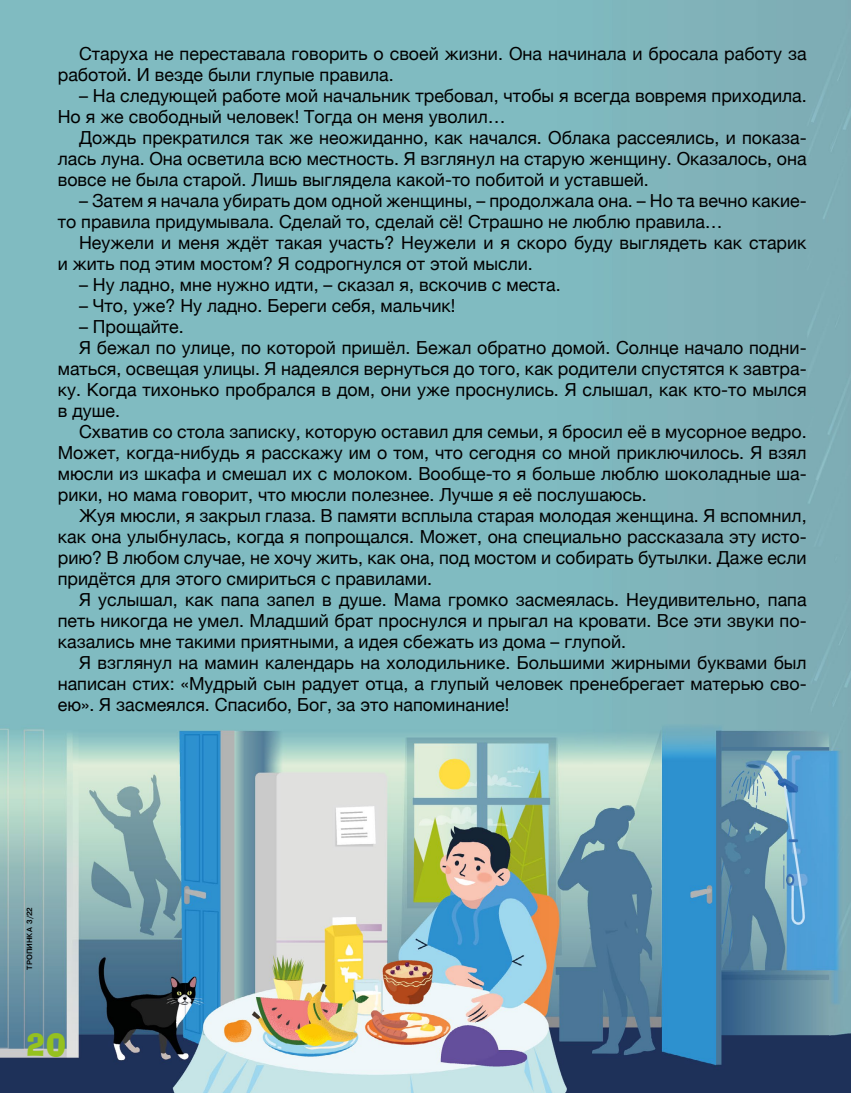
<style>
.page{position:relative;width:851px;height:1093px;background:#fff}
.page>*{position:absolute;margin:0;border:0;box-sizing:border-box;transform-origin:0 0}
.t1{font:30px "Ad Lib BT";color:#95c11f}
.t2{font:18px/21px "Helvetica Neue";color:#000}
.t3{font:500 7.5px "Pragmatica";color:#000}
</style>
<div class="page">
<img style="left:0;top:0;width:850px;height:1093px">
<p class="t2" style="left:58px;top:44px;width:750px;text-indent:21px">Старуха не переставала говорить о своей жизни. Она начинала и бросала работу за работой. И везде были глупые правила.</p>
<p class="t2" style="left:58px;top:86px;width:750px;text-indent:21px">– На следующей работе мой начальник требовал, чтобы я всегда вовремя приходила.<br>Но я же свободный человек! Тогда он меня уволил…</p>
<p class="t2" style="left:58px;top:128px;width:750px;text-align:justify;text-indent:21px">Дождь прекратился так же неожиданно, как начался. Облака рассеялись, и показа&shy;лась луна. Она осветила всю местность. Я взглянул на старую женщину. Оказалось, она вовсе не была старой. Лишь выглядела какой-то побитой и уставшей.</p>
<p class="t2" style="left:58px;top:191px;width:750px;text-indent:21px">– Затем я начала убирать дом одной женщины, – продолжала она. – Но та вечно какие&shy;то правила придумывала. Сделай то, сделай сё! Страшно не люблю правила…</p>
<p class="t2" style="left:58px;top:233px;width:750px;text-indent:21px">Неужели и меня ждёт такая участь? Неужели и я скоро буду выглядеть как старик и жить под этим мостом? Я содрогнулся от этой мысли.</p>
<p class="t2" style="left:79px;top:275px;width:483px">– Ну ладно, мне нужно идти, – сказал я, вскочив с места.</p>
<p class="t2" style="left:79px;top:296px;width:378px">– Что, уже? Ну ладно. Береги себя, мальчик!</p>
<p class="t2" style="left:79px;top:317px;width:106px">– Прощайте.</p>
<p class="t2" style="left:79px;top:338px;width:729px">Я бежал по улице, по которой пришёл. Бежал обратно домой. Солнце начало подни-</p>
<p class="t2" style="left:58px;top:359px;width:750px">маться, освещая улицы. Я надеялся вернуться до того, как родители спустятся к завтра-</p>
<p class="t2" style="left:58px;top:380px;width:750px">ку. Когда тихонько пробрался в дом, они уже проснулись. Я слышал, как кто-то мылся</p>
<p class="t2" style="left:58px;top:401px;width:64px">в душе.</p>
<p class="t2" style="left:79px;top:422px;width:729px">Схватив со стола записку, которую оставил для семьи, я бросил её в мусорное ведро.</p>
<p class="t2" style="left:58px;top:443px;width:750px">Может, когда-нибудь я расскажу им о том, что сегодня со мной приключилось. Я взял</p>
<p class="t2" style="left:58px;top:464px;width:750px">мюсли из шкафа и смешал их с молоком. Вообще-то я больше люблю шоколадные ша-</p>
<p class="t2" style="left:58px;top:485px;width:590px">рики, но мама говорит, что мюсли полезнее. Лучше я её послушаюсь.</p>
<p class="t2" style="left:79px;top:506px;width:729px">Жуя мюсли, я закрыл глаза. В памяти всплыла старая молодая женщина. Я вспомнил,</p>
<p class="t2" style="left:58px;top:527px;width:750px">как она улыбнулась, когда я попрощался. Может, она специально рассказала эту исто-</p>
<p class="t2" style="left:58px;top:548px;width:750px">рию? В любом случае, не хочу жить, как она, под мостом и собирать бутылки. Даже если</p>
<p class="t2" style="left:58px;top:569px;width:376px">придётся для этого смириться с правилами.</p>
<p class="t2" style="left:79px;top:590px;width:729px">Я услышал, как папа запел в душе. Мама громко засмеялась. Неудивительно, папа</p>
<p class="t2" style="left:58px;top:611px;width:750px">петь никогда не умел. Младший брат проснулся и прыгал на кровати. Все эти звуки по-</p>
<p class="t2" style="left:58px;top:632px;width:569px">казались мне такими приятными, а идея сбежать из дома – глупой.</p>
<p class="t2" style="left:79px;top:653px;width:729px">Я взглянул на мамин календарь на холодильнике. Большими жирными буквами был</p>
<p class="t2" style="left:58px;top:674px;width:750px">написан стих: «Мудрый сын радует отца, а глупый человек пренебрегает матерью сво-</p>
<p class="t2" style="left:58px;top:695px;width:453px">ею». Я засмеялся. Спасибо, Бог, за это напоминание!</p>
<p class="t3" style="left:25px;top:969px;width:64px;rotate:-90deg">ТРОПИНКА 3/22</p>
<h1 class="t1" style="left:26px;top:1023px;width:42px">20</h1>
</div>
